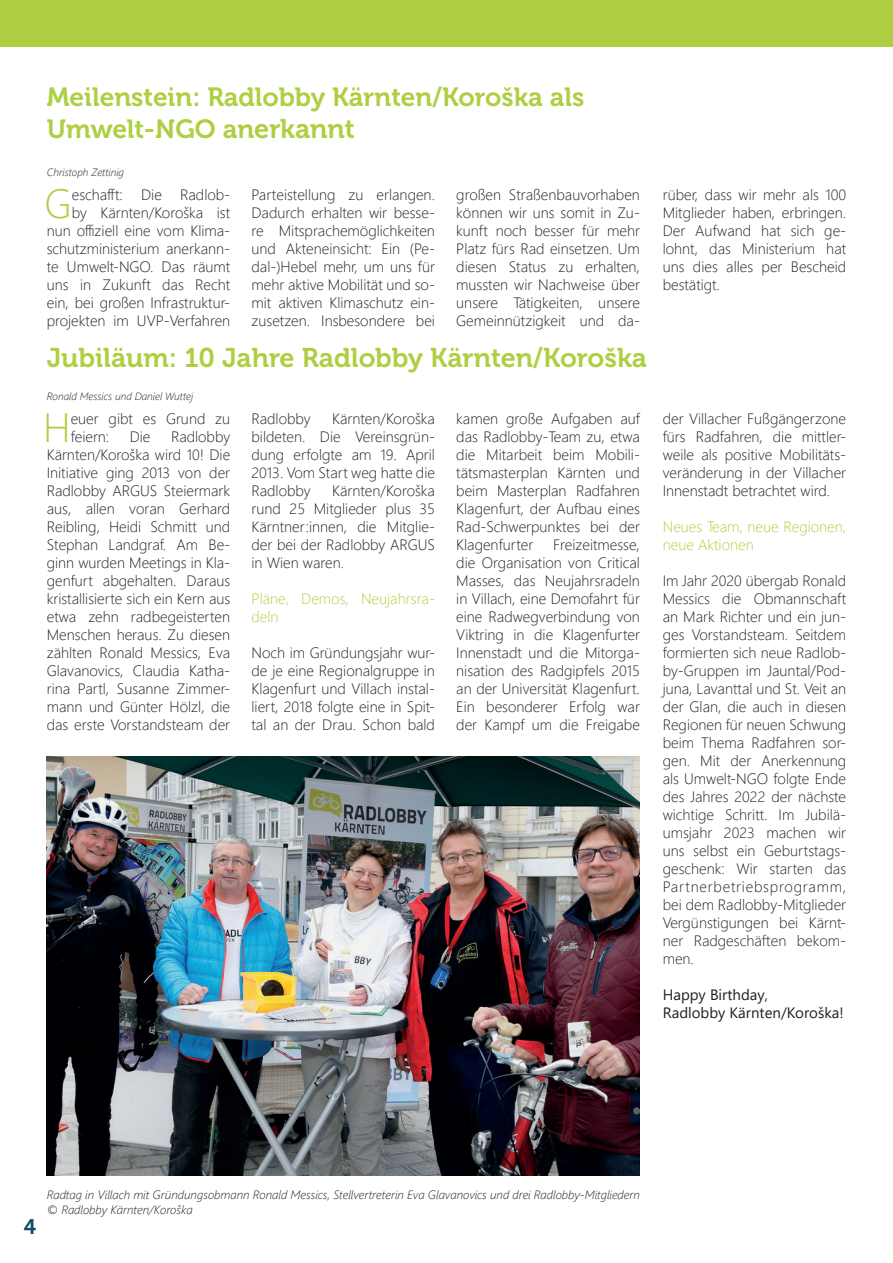
<style>
.page{position:relative;width:893px;height:1263px;background:#fff}
.page>*{position:absolute;margin:0;border:0;box-sizing:border-box;transform-origin:0 0}
.t1{font:300 40.65px "Segoe UI";color:#aecf41}
.t2{font:27px "Museo 700";color:#aecf41}
.t3{font:26.25px/32.4px "Museo 700";color:#aecf41}
.t4{font:21px "Museo 700";color:#0f4d68}
.t5{font:300 15px/18px "Segoe UI";color:#231f20;text-align:justify}
.t6{font:300 15px/18px "Segoe UI";color:#aecf41}
.t7{font:15px/18px "Segoe UI";color:#231f20}
.t8{font:italic 300 12px/14.4px "Segoe UI";color:#231f20}
.t9{font:italic 300 10.5px "Segoe UI";color:#231f20}
.s1{font-size:27px}
</style>
<div class="page">
<img style="left:47px;top:757px;width:593px;height:418px">
<div style="left:0;top:0;width:893px;height:47px;background:#aecf41"></div>
<h3 class="t3" style="left:47px;top:81px;width:539px">Meilenstein: Radlobby Kärnten/Koroška als<br>Umwelt-NGO an<span class="s1">erkannt</span></h3>
<p class="t9" style="left:47px;top:168px;width:79px">Christoph Zettinig</p>
<p class="t5" style="left:47px;top:184px;width:185px;text-align:right">eschafft: Die Radlob-<br>by Kärnten/Koroška ist nun ofÏziell eine vom Klima&shy;schutzministerium anerkann&shy;te Umwelt-NGO. Das räumt uns in Zukunft das Recht ein, bei großen Infrastruktur&shy;projekten im UVP-Verfahren</p>
<h1 class="t1" style="left:45px;top:187px;width:29px">G</h1>
<p class="t5" style="left:456px;top:187px;width:185px">großen Straßenbauvorhaben können wir uns somit in Zu&shy;kunft noch besser für mehr Platz fürs Rad einsetzen. Um diesen Status zu erhalten, mussten wir Nachweise über unsere Tätigkeiten, unsere Gemeinnützigkeit und da-</p>
<p class="t5" style="left:252px;top:187px;width:185px">Parteistellung zu erlangen.<br>Dadurch erhalten wir besse&shy;re Mitsprachemöglichkeiten und Akteneinsicht: Ein (Pe&shy;dal-)Hebel mehr, um uns für mehr aktive Mobilität und so&shy;mit aktiven Klimaschutz ein&shy;zusetzen. Insbesondere bei</p>
<p class="t5" style="left:663px;top:187px;width:185px">rüber, dass wir mehr als 100<br>Mitglieder haben, erbringen.<br>Der Aufwand hat sich ge&shy;lohnt, das Ministerium hat uns dies alles per Bescheid bestätigt.</p>
<h2 class="t2" style="left:47px;top:343px;width:602px">Jubiläum: 10 Jahre Radlobby Kärnten/Koroška</h2>
<p class="t9" style="left:47px;top:392px;width:148px">Ronald Messics und Daniel Wuttej</p>
<h1 class="t1" style="left:43px;top:411px;width:29px">H</h1>
<p class="t5" style="left:71px;top:411px;width:161px">euer gibt es Grund zu feiern:</p>
<p class="t5" style="left:47px;top:429px;width:185px;text-indent:124px">Radlobby Kärnten/Koroška wird 10! Die Initiative ging 2013 von der Radlobby ARGUS Steiermark aus, allen voran Gerhard Reibling, Heidi Schmitt und Stephan Landgraf. Am Be&shy;ginn wurden Meetings in Kla&shy;genfurt abgehalten. Daraus kristallisierte sich ein Kern aus etwa zehn radbegeisterten Menschen heraus. Zu diesen zählten Ronald Messics, Eva Glavanovics, Claudia Katha&shy;rina Partl, Susanne Zimmer&shy;mann und Günter Hölzl, die das erste Vorstandsteam der</p>
<p class="t5" style="left:130px;top:429px;width:22px">Die</p>
<p class="t5" style="left:252px;top:411px;width:185px;text-indent:81px">Kärnten/Koroška bildeten. Die Vereinsgrün&shy;dung erfolgte am 19. April 2013. Vom Start weg hatte die Radlobby</p>
<p class="t5" style="left:252px;top:411px;width:61px">Radlobby</p>
<p class="t5" style="left:252px;top:483px;width:185px;text-indent:81px">Kärnten/Koroška rund 25 Mitglieder plus 35<br>Kärntner:innen, die Mitglie&shy;der bei der Radlobby ARGUS in Wien waren.</p>
<p class="t6" style="left:252px;top:591px;width:185px">Pläne, Demos, Neujahrsra&shy;deln</p>
<p class="t5" style="left:252px;top:645px;width:185px">Noch im Gründungsjahr wur&shy;de je eine Regionalgruppe in Klagenfurt und Villach instal&shy;liert, 2018 folgte eine in Spit&shy;tal an der Drau. Schon bald</p>
<p class="t5" style="left:456px;top:411px;width:185px">kamen große Aufgaben auf das Radlobby-Team zu, etwa die Mitarbeit beim Mobili&shy;tätsmasterplan Kärnten und beim Masterplan Radfahren Klagenfurt, der Aufbau eines Rad-Schwerpunktes bei der Klagenfurter</p>
<p class="t5" style="left:456px;top:537px;width:185px;text-indent:97px">Freizeitmesse, die Organisation von Critical Masses, das Neujahrsradeln in Villach, eine Demofahrt für eine Radwegverbindung von Viktring in die Klagenfurter Innenstadt und die Mitorga&shy;nisation des Radgipfels 2015 an der Universität Klagenfurt.<br>Ein besonderer Erfolg war der Kampf um die Freigabe</p>
<p class="t5" style="left:663px;top:411px;width:185px">der Villacher Fußgängerzone fürs Radfahren, die mittler&shy;weile als positive Mobilitäts&shy;veränderung in der Villacher Innenstadt betrachtet wird.</p>
<p class="t6" style="left:663px;top:519px;width:185px">Neues Team, neue Regionen, neue Aktionen</p>
<p class="t5" style="left:663px;top:573px;width:185px">Im Jahr 2020 übergab Ronald Messics die Obmannschaft an Mark Richter und ein jun&shy;ges Vorstandsteam. Seitdem formierten sich neue Radlob&shy;by-Gruppen im Jauntal/Pod&shy;juna, Lavanttal und St. Veit an der Glan, die auch in diesen Regionen für neuen Schwung beim Thema Radfahren sor&shy;gen. Mit der Anerkennung als Umwelt-NGO folgte Ende des Jahres 2022 der nächste wichtige Schritt. Im Jubilä&shy;umsjahr 2023 machen wir uns selbst ein Geburtstags&shy;geschenk: Wir starten das Partnerbetriebsprogramm, bei dem Radlobby-Mitglieder Vergünstigungen bei Kärnt&shy;ner Radgeschäften bekom&shy;men.</p>
<p class="t7" style="left:663px;top:984px;width:183px">Happy Birthday,<br>Radlobby Kärnten/Koroška!</p>
<h3 class="t4" style="left:24px;top:1215px;width:14px">4</h3>
<p class="t8" style="left:47px;top:1189px;width:595px">Radtag in Villach mit Gründungsobmann Ronald Messics, Stellvertreterin Eva Glavanovics und drei Radlobby-Mitgliedern © Radlobby Kärnten/Koroška</p>
</div>
